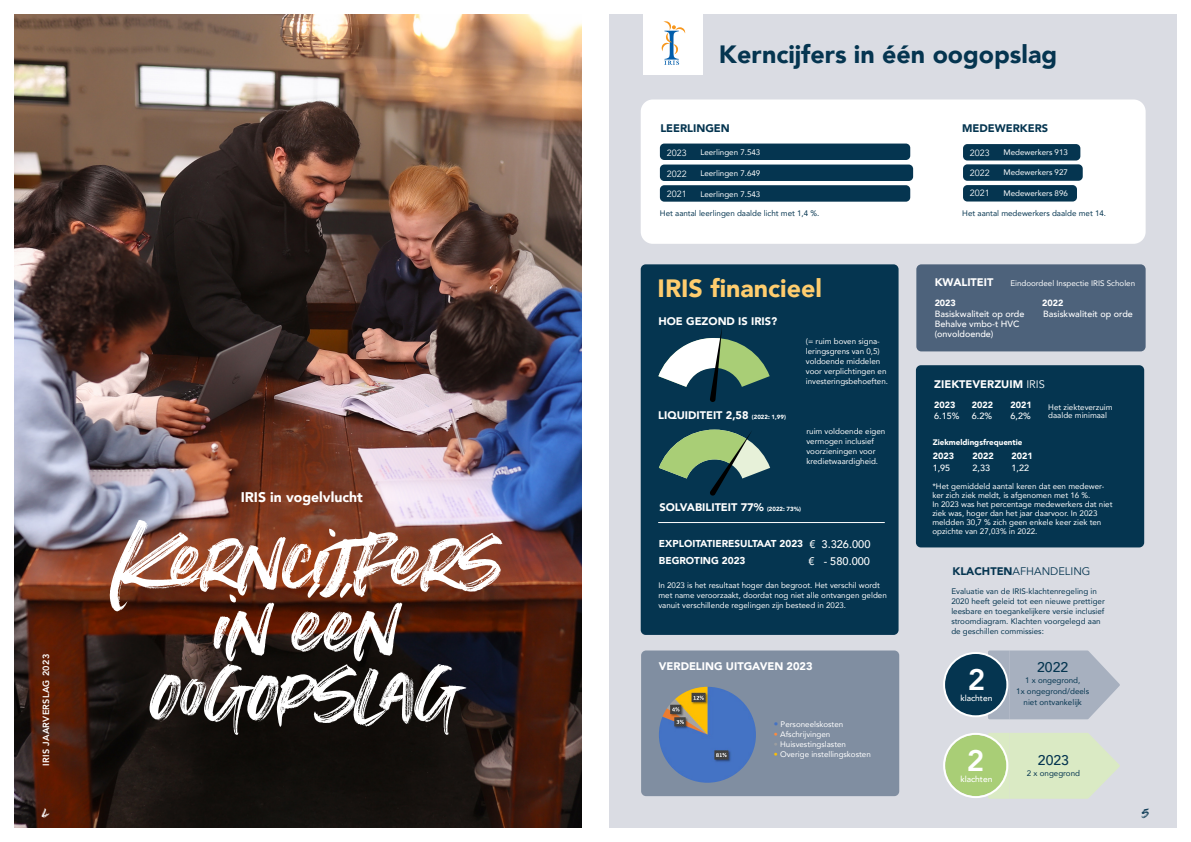
<style>
.page{position:relative;width:1191px;height:842px;background:#fff}
.page>*{position:absolute;margin:0;border:0;box-sizing:border-box;transform-origin:0 0}
.t1{font:132.8px "Summer Loving";color:#fff}
.t2{font:800 29.6px "Avenir";color:#fff}
.t3{font:900 25px "Avenir";color:#053550}
.t4{font:900 25px "Avenir";color:#ffcd6e}
.t5{font:23px "Summer Loving";color:#fff}
.t6{font:23px "Summer Loving";color:#053550}
.t7{font:900 14px "Avenir";color:#fff}
.t8{font:500 14px "Avenir";color:#053550}
.t9{font:900 11px "Avenir";color:#fff}
.t10{font:900 11px "Avenir";color:#053550}
.t11{font:11px "Avenir";color:#053550}
.t12{font:500 11px "Avenir";color:#fff}
.t13{font:900 10px "Avenir";color:#fff}
.t14{font:500 9px/10px "Avenir";color:#fff}
.t15{font:900 9px "Avenir";color:#fff}
.t16{font:9px "Avenir";color:#fff}
.t17{font:800 9px "Avenir";letter-spacing:.03em;color:#fff}
.t18{font:500 8.5px "Avenir";color:#fff}
.t19{font:8px/10px "Avenir";color:#fff}
.t20{font:8px/10px "Avenir";color:#053550;text-align:justify}
.t21{font:900 8px "Avenir";color:#fff}
.s1{font-size:6px}
.s2{font-size:9px;color:#4473c5}
.s3{color:#ff893d}
.s4{color:#9b9da0}
.s5{color:#ffc000}
.s6{font-weight:400}
.s7{font-weight:900}
</style>
<div class="page">
<div style="left:609px;top:14px;width:567px;height:814px;background:#dadce3"></div>
<div style="left:641px;top:650px;width:258px;height:146px;background:#808ea1;border-radius:5px"></div>
<img style="left:14px;top:14px;width:567px;height:814px">
<div style="left:640px;top:264px;width:258px;height:371px;background:#053550;border-radius:5px"></div>
<div style="left:640px;top:99px;width:505px;height:145px;background:#fff;border-radius:12px"></div>
<div style="left:660px;top:144px;width:250px;height:16px;background:#053550;border-radius:4px"></div>
<div style="left:660px;top:165px;width:253px;height:16px;background:#053550;border-radius:4px"></div>
<div style="left:916px;top:264px;width:229px;height:87px;background:#4d627b;border-radius:5px"></div>
<svg style="left:988px;top:733px;width:132px;height:66px;background:#dae8c8"></svg>
<svg style="left:988px;top:650px;width:132px;height:69px;background:#aeb6c4"></svg>
<div style="left:945px;top:735px;width:61px;height:61px;background:#a9ce76;border-radius:50%"></div>
<div style="left:943px;top:733px;width:65px;height:65px;border:2px solid #fff;border-radius:50%"></div>
<div style="left:944px;top:653px;width:63px;height:63px;background:#053550;border-radius:50%"></div>
<div style="left:943px;top:652px;width:65px;height:65px;border:2px solid #fff;border-radius:50%"></div>
<svg style="left:658px;top:328px;width:111px;height:74px"></svg>
<svg style="left:659px;top:430px;width:111px;height:66px"></svg>
<div style="left:963px;top:144px;width:117px;height:16px;background:#053550;border-radius:4px"></div>
<div style="left:963px;top:164px;width:119px;height:17px;background:#053550;border-radius:4px"></div>
<hr style="left:658px;top:522px;width:226px;height:1px;background:#fff">
<div style="left:643px;top:14px;width:59px;height:61px;background:#fff"></div>
<div style="left:660px;top:185px;width:250px;height:17px;background:#053550;border-radius:4px"></div>
<div style="left:963px;top:185px;width:114px;height:17px;background:#053550;border-radius:4px"></div>
<div style="left:916px;top:365px;width:228px;height:182px;background:#053550;border-radius:5px"></div>
<img style="left:659px;top:687px;width:97px;height:96px">
<svg style="left:661px;top:21px;width:24px;height:44px"></svg>
<p class="t17" style="left:39px;top:766px;width:113px;rotate:-90deg">IRIS JAARVERSLAG 2023</p>
<p class="t5" style="left:42px;top:798px;width:9px">4</p>
<p class="t7" style="left:241px;top:485px;width:124px">IRIS in vogelvlucht</p>
<p class="t1" style="left:111px;top:479px;width:390px">Kerncijfers</p>
<p class="t1" style="left:212px;top:545px;width:188px">in één</p>
<p class="t1" style="left:151px;top:610px;width:309px">oogopslag</p>
<p class="t3" style="left:719px;top:33px;width:340px">Kerncijfers in één oogopslag</p>
<p class="t10" style="left:962px;top:119px;width:87px">MEDEWERKERS</p>
<p class="t10" style="left:660px;top:119px;width:71px">LEERLINGEN</p>
<p class="t19" style="left:700px;top:168px;width:62px">Leerlingen 7.649</p>
<p class="t20" style="left:660px;top:208px;width:161px">Het aantal leerlingen daalde licht met 1,4 %.</p>
<p class="t16" style="left:666px;top:147px;width:22px">2023</p>
<p class="t16" style="left:666px;top:168px;width:22px">2022</p>
<p class="t19" style="left:700px;top:147px;width:62px">Leerlingen 7.543</p>
<p class="t16" style="left:969px;top:147px;width:22px">2023</p>
<p class="t16" style="left:969px;top:167px;width:22px">2022</p>
<p class="t19" style="left:1003px;top:147px;width:66px">Medewerkers 913</p>
<p class="t19" style="left:1003px;top:167px;width:66px">Medewerkers 927</p>
<p class="t16" style="left:666px;top:189px;width:22px">2021</p>
<p class="t19" style="left:700px;top:189px;width:62px">Leerlingen 7.543</p>
<p class="t16" style="left:969px;top:188px;width:22px">2021</p>
<p class="t19" style="left:1003px;top:188px;width:66px">Medewerkers 896</p>
<p class="t20" style="left:962px;top:208px;width:145px">Het aantal medewerkers daalde met 14.</p>
<p class="t4" style="left:657px;top:266px;width:166px">IRIS financieel</p>
<p class="t9" style="left:658px;top:312px;width:120px">HOE GEZOND IS IRIS?</p>
<p class="t9" style="left:658px;top:405px;width:129px">LIQUIDITEIT 2,58 <span class="s1">(2022: 1,99)</span></p>
<p class="t19" style="left:806px;top:336px;width:84px">(= ruim boven signa&shy;leringsgrens van 0,5) voldoende middelen voor verplichtingen en investeringsbehoeften.</p>
<p class="t19" style="left:806px;top:426px;width:80px">ruim voldoende eigen vermogen inclusief</p>
<p class="t19" style="left:806px;top:446px;width:71px">voorzieningen voor</p>
<p class="t19" style="left:806px;top:456px;width:73px">kredietwaardigheid.</p>
<p class="t9" style="left:659px;top:497px;width:143px">SOLVABILITEIT 77% <span class="s1">(2022: 73%)</span></p>
<p class="t13" style="left:659px;top:535px;width:146px">EXPLOITATIERESULTAAT 2023</p>
<p class="t12" style="left:809px;top:534px;width:63px">€ 3.326.000</p>
<p class="t19" style="left:658px;top:580px;width:230px">In 2023 is het resultaat hoger dan begroot. Het verschil wordt met name veroorzaakt, doordat nog niet alle ontvangen gelden vanuit verschillende regelingen zijn besteed in 2023.</p>
<p class="t13" style="left:659px;top:552px;width:88px">BEGROTING 2023</p>
<p class="t12" style="left:808px;top:551px;width:63px">€ - 580.000</p>
<p class="t9" style="left:659px;top:657px;width:155px">VERDELING UITGAVEN 2023</p>
<p class="t19" style="left:774px;top:719px;width:71px"><span class="s2">•</span> Personeelskosten</p>
<p class="t19" style="left:774px;top:729px;width:58px"><span class="s3">•</span> Afschrijvingen</p>
<p class="t19" style="left:774px;top:739px;width:74px"><span class="s4">•</span> Huisvestingslasten</p>
<p class="t19" style="left:774px;top:749px;width:98px"><span class="s5">•</span> Overige instellingskosten</p>
<p class="t9" style="left:934px;top:272px;width:60px">KWALITEIT</p>
<p class="t14" style="left:934px;top:309px;width:91px">Basiskwaliteit op orde</p>
<p class="t14" style="left:934px;top:319px;width:86px">Behalve vmbo-t HVC (onvoldoende)</p>
<p class="t19" style="left:1010px;top:278px;width:126px">Eindoordeel Inspectie IRIS Scholen</p>
<p class="t14" style="left:1043px;top:309px;width:91px">Basiskwaliteit op orde</p>
<p class="t15" style="left:934px;top:295px;width:23px">2023</p>
<p class="t15" style="left:1042px;top:295px;width:23px">2022</p>
<p class="t9" style="left:934px;top:374px;width:112px">ZIEKTEVERZUIM <span class="s6">IRIS</span></p>
<p class="t14" style="left:934px;top:410px;width:27px">6.15%</p>
<p class="t15" style="left:934px;top:397px;width:23px">2023</p>
<p class="t15" style="left:1010px;top:397px;width:23px">2021</p>
<p class="t19" style="left:1048px;top:402px;width:66px">Het ziekteverzuim</p>
<p class="t15" style="left:971px;top:397px;width:23px">2022</p>
<p class="t14" style="left:971px;top:410px;width:22px">6.2%</p>
<p class="t19" style="left:1048px;top:410px;width:60px">daalde minimaal</p>
<p class="t14" style="left:1010px;top:410px;width:22px">6,2%</p>
<p class="t21" style="left:932px;top:435px;width:91px">Ziekmeldingsfrequentie</p>
<p class="t14" style="left:972px;top:462px;width:19px">2,33</p>
<p class="t15" style="left:1011px;top:448px;width:23px">2021</p>
<p class="t15" style="left:932px;top:449px;width:23px">2023</p>
<p class="t15" style="left:972px;top:449px;width:23px">2022</p>
<p class="t19" style="left:932px;top:482px;width:173px;line-height:9px">*Het gemiddeld aantal keren dat een medewer&shy;ker zich ziek meldt, is afgenomen met 16 %.</p>
<p class="t19" style="left:932px;top:500px;width:182px;line-height:9px">In 2023 was het percentage medewerkers dat niet ziek was, hoger dan het jaar daarvoor. In 2023 meldden 30,7 % zich geen enkele keer ziek ten opzichte van 27,03% in 2022.</p>
<p class="t14" style="left:1011px;top:462px;width:19px">1,22</p>
<p class="t14" style="left:932px;top:462px;width:19px">1,95</p>
<p class="t11" style="left:952px;top:564px;width:139px"><span class="s7">KLACHTEN</span>AFHANDELING</p>
<p class="t20" style="left:951px;top:586px;width:147px">Evaluatie van de IRIS-klachtenregeling in</p>
<p class="t20" style="left:951px;top:596px;width:155px">2020 heeft geleid tot een nieuwe prettiger leesbare en toegankelijkere versie inclusief stroomdiagram. Klachten voorgelegd aan</p>
<p class="t20" style="left:951px;top:626px;width:94px">de geschillen commissies:</p>
<h2 class="t2" style="left:967px;top:656px;width:19px">2</h2>
<p class="t18" style="left:960px;top:690px;width:34px">klachten</p>
<h2 class="t2" style="left:967px;top:737px;width:19px">2</h2>
<p class="t18" style="left:960px;top:771px;width:34px">klachten</p>
<p class="t8" style="left:1037px;top:655px;width:33px">2022</p>
<p class="t20" style="left:1025px;top:675px;width:57px">1 x ongegrond,</p>
<p class="t20" style="left:1016px;top:686px;width:74px;line-height:11px;text-align:center">1x ongegrond/deels niet ontvankelijk</p>
<p class="t8" style="left:1038px;top:748px;width:33px">2023</p>
<p class="t20" style="left:1027px;top:768px;width:55px">2 x ongegrond</p>
<p class="t6" style="left:1142px;top:798px;width:8px">5</p>
</div>
